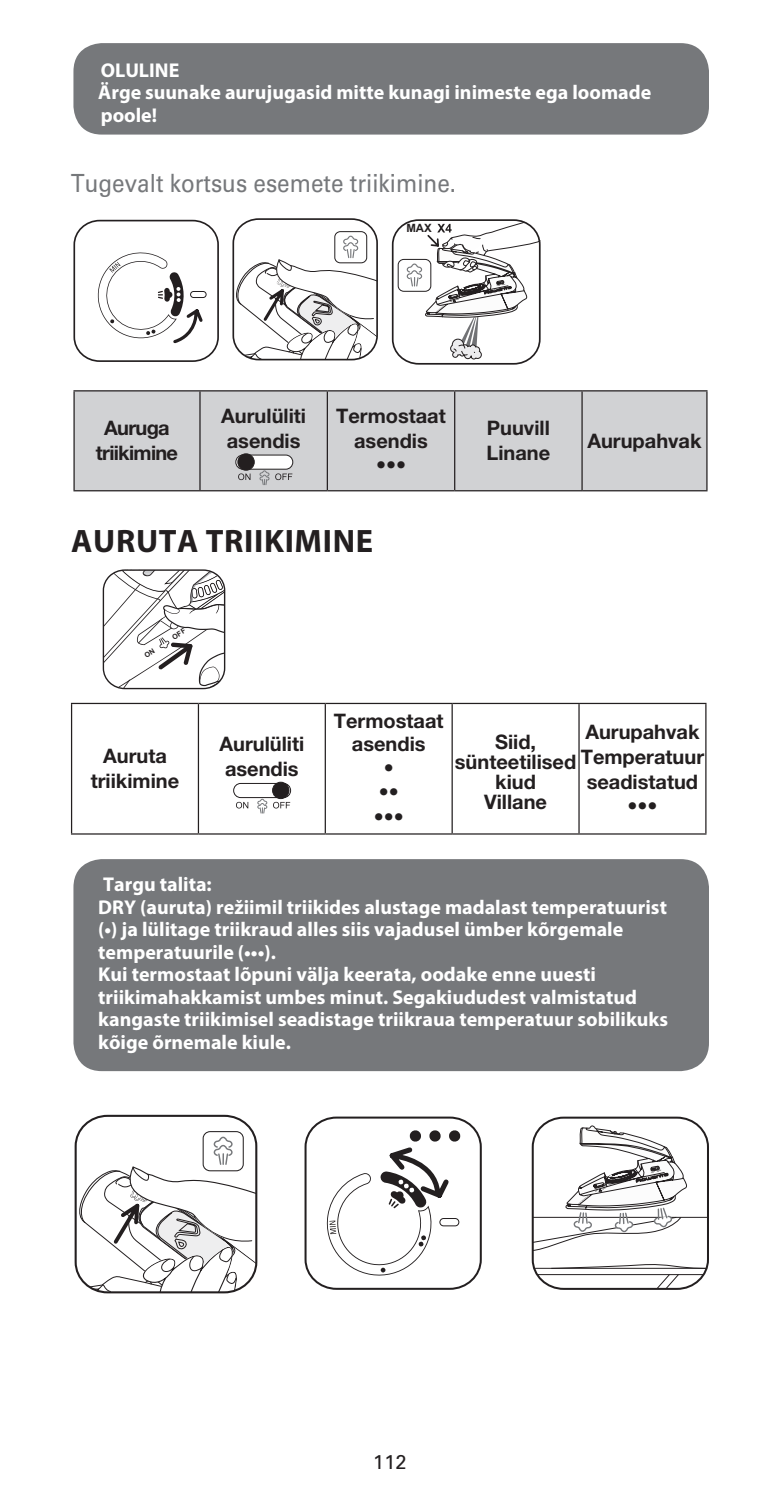
<style>
.page{position:relative;width:778px;height:1487px;background:#fff}
.page>*{position:absolute;margin:0;border:0;box-sizing:border-box;transform-origin:0 0}
.t1{font:700 32.5px "Myriad Pro";letter-spacing:.02em;color:#231f20}
.t2{font:25px "Univers";color:#76787b;scale:.9 1}
.t3{font:700 20px/22.5px "Myriad Pro";color:#fff}
.t4{font:700 20px/25px "Helvetica Neue LT Std";color:#231f20}
.t5{font:700 20px/25px "Helvetica Neue LT Std";letter-spacing:-.035em;color:#231f20;text-align:center}
.t6{font:300 20px "Univers";color:#231f20}
.t7{font:20px "Univers";color:#231f20}
.t8{font:700 11.5px "Arial";color:#231f20}
</style>
<div class="page">
<div style="left:73px;top:43px;width:636px;height:91px;background:#76787b;border-radius:28px"></div>
<div style="left:398px;top:259px;width:33px;height:33px;border:1px solid #231f20;border-radius:6px"></div>
<div style="left:392px;top:219px;width:148px;height:145px;border:2px solid #231f20;border-radius:25px"></div>
<svg style="left:406px;top:222px;width:134px;height:137px"></svg>
<div style="left:73px;top:220px;width:146px;height:142px;border:2px solid #231f20;border-radius:25px"></div>
<div style="left:190px;top:291px;width:16px;height:7px;border:1px solid #231f20;border-radius:3px"></div>
<svg style="left:97px;top:252px;width:108px;height:92px"></svg>
<div style="left:334px;top:231px;width:33px;height:32px;border:1px solid #231f20;border-radius:5px"></div>
<svg style="left:235px;top:235px;width:143px;height:125px"></svg>
<div style="left:232px;top:218px;width:146px;height:142px;border:2px solid #231f20;border-radius:25px"></div>
<div style="left:75px;top:391px;width:631px;height:99px;background:#d1d2d4"></div>
<hr style="left:73px;top:390px;width:127px;height:1px;background:#231f20">
<hr style="left:73px;top:391px;width:2px;height:99px;background:#231f20">
<hr style="left:200px;top:390px;width:127px;height:1px;background:#231f20">
<hr style="left:199px;top:391px;width:2px;height:99px;background:#231f20">
<hr style="left:327px;top:390px;width:128px;height:1px;background:#231f20">
<hr style="left:327px;top:391px;width:1px;height:99px;background:#231f20">
<hr style="left:455px;top:390px;width:127px;height:1px;background:#231f20">
<hr style="left:454px;top:391px;width:1px;height:99px;background:#231f20">
<hr style="left:582px;top:390px;width:125px;height:1px;background:#231f20">
<hr style="left:581px;top:391px;width:1px;height:99px;background:#231f20">
<hr style="left:706px;top:391px;width:1px;height:99px;background:#231f20">
<hr style="left:73px;top:490px;width:127px;height:1px;background:#231f20">
<hr style="left:200px;top:490px;width:127px;height:1px;background:#231f20">
<hr style="left:327px;top:490px;width:128px;height:1px;background:#231f20">
<hr style="left:455px;top:490px;width:127px;height:1px;background:#231f20">
<hr style="left:582px;top:490px;width:125px;height:1px;background:#231f20">
<div style="left:236px;top:455px;width:57px;height:14px;background:#fff;border-radius:7px"></div>
<div style="left:235px;top:454px;width:58px;height:15px;border:1px solid #231f20;border-radius:7px"></div>
<div style="left:238px;top:454px;width:16px;height:16px;background:#231f20;border-radius:50%"></div>
<div style="left:237px;top:453px;width:18px;height:17px;border:1px solid #231f20;border-radius:50%"></div>
<svg style="left:238px;top:473px;width:12px;height:7px"></svg>
<svg style="left:259px;top:470px;width:33px;height:15px"></svg>
<svg style="left:72px;top:704px;width:633px;height:129px"></svg>
<hr style="left:71px;top:702px;width:127px;height:2px;background:#231f20">
<hr style="left:71px;top:704px;width:1px;height:129px;background:#231f20">
<hr style="left:198px;top:702px;width:127px;height:2px;background:#231f20">
<hr style="left:198px;top:704px;width:1px;height:129px;background:#231f20">
<hr style="left:325px;top:702px;width:127px;height:2px;background:#231f20">
<hr style="left:325px;top:704px;width:1px;height:129px;background:#231f20">
<hr style="left:452px;top:702px;width:127px;height:2px;background:#231f20">
<hr style="left:451px;top:704px;width:2px;height:129px;background:#231f20">
<hr style="left:579px;top:702px;width:127px;height:2px;background:#231f20">
<hr style="left:578px;top:704px;width:1px;height:129px;background:#231f20">
<hr style="left:705px;top:704px;width:1px;height:129px;background:#231f20">
<hr style="left:71px;top:833px;width:127px;height:1px;background:#231f20">
<hr style="left:198px;top:833px;width:127px;height:1px;background:#231f20">
<hr style="left:325px;top:833px;width:127px;height:1px;background:#231f20">
<hr style="left:452px;top:833px;width:127px;height:1px;background:#231f20">
<hr style="left:579px;top:833px;width:127px;height:1px;background:#231f20">
<div style="left:234px;top:783px;width:56px;height:14px;background:#fff;border-radius:7px"></div>
<div style="left:233px;top:782px;width:58px;height:16px;border:1px solid #231f20;border-radius:7px"></div>
<div style="left:272px;top:782px;width:17px;height:16px;background:#231f20;border-radius:50%"></div>
<div style="left:272px;top:781px;width:17px;height:18px;border:1px solid #231f20;border-radius:50%"></div>
<svg style="left:236px;top:801px;width:12px;height:7px"></svg>
<svg style="left:273px;top:801px;width:17px;height:7px"></svg>
<svg style="left:257px;top:798px;width:10px;height:15px"></svg>
<div style="left:73px;top:859px;width:636px;height:211px;background:#76787b;border-radius:28px"></div>
<div style="left:304px;top:1116px;width:178px;height:173px;border:2px solid #231f20;border-radius:30px"></div>
<svg style="left:326px;top:1130px;width:135px;height:146px"></svg>
<div style="left:532px;top:1116px;width:177px;height:173px;border:2px solid #231f20;border-radius:30px"></div>
<svg style="left:533px;top:1125px;width:175px;height:163px"></svg>
<div style="left:203px;top:1130px;width:41px;height:41px;border:1px solid #231f20;border-radius:7px"></div>
<svg style="left:76px;top:1135px;width:182px;height:157px"></svg>
<div style="left:75px;top:1114px;width:182px;height:179px;border:2px solid #231f20;border-radius:31px"></div>
<svg style="left:103px;top:569px;width:123px;height:120px"></svg>
<p class="t3" style="left:98px;top:58px;width:554px">OLULINE<br>Ärge suunake aurujugasid mitte kunagi inimeste ega loomade poole!</p>
<p class="t2" style="left:71px;top:168px;width:429px">Tugevalt kortsus esemete triikimine.</p>
<p class="t8" style="left:406px;top:222px;width:27px">MAX</p>
<p class="t5" style="left:96px;top:415px;width:84px">Auruga triikimine</p>
<p class="t4" style="left:221px;top:403px;width:86px">Aurulüliti asendis</p>
<p class="t4" style="left:336px;top:403px;width:111px;text-align:center">Termostaat asendis</p>
<p class="t6" style="left:376px;top:453px;width:31px">•••</p>
<h1 class="t1" style="left:71px;top:519px;width:303px">AURUTA TRIIKIMINE</h1>
<p class="t4" style="left:486px;top:415px;width:65px">Puuvill<br>Linane</p>
<p class="t4" style="left:587px;top:428px;width:116px">Aurupahvak</p>
<p class="t4" style="left:91px;top:743px;width:90px;text-align:center">Auruta triikimine</p>
<p class="t4" style="left:219px;top:730px;width:86px">Aurulüliti asendis</p>
<p class="t4" style="left:334px;top:708px;width:111px;line-height:23.8px;text-align:center">Termostaat asendis</p>
<p class="t6" style="left:384px;top:756px;width:11px">•</p>
<p class="t6" style="left:379px;top:779px;width:21px">••</p>
<p class="t6" style="left:374px;top:804px;width:31px">•••</p>
<p class="t4" style="left:455px;top:731px;width:123px;line-height:20px;text-align:center">Siid, sünteetilised kiud<br>Villane</p>
<p class="t4" style="left:581px;top:719px;width:125px">Aurupahvak<br>Temperatuur seadistatud</p>
<p class="t6" style="left:627px;top:794px;width:31px">•••</p>
<p class="t3" style="left:98px;top:872px;width:571px">Targu talita:<br>DRY (auruta) režiimil triikides alustage madalast temperatuurist (•) ja lülitage triikraud alles siis vajadusel ümber kõrgemale temperatuurile (•••).<br>Kui termostaat lõpuni välja keerata, oodake enne uuesti triikimahakkamist umbes minut. Segakiududest valmistatud kangaste triikimisel seadistage triikraua temperatuur sobilikuks kõige õrnemale kiule.</p>
<p class="t7" style="left:373px;top:1449px;width:35px">112</p>
</div>
